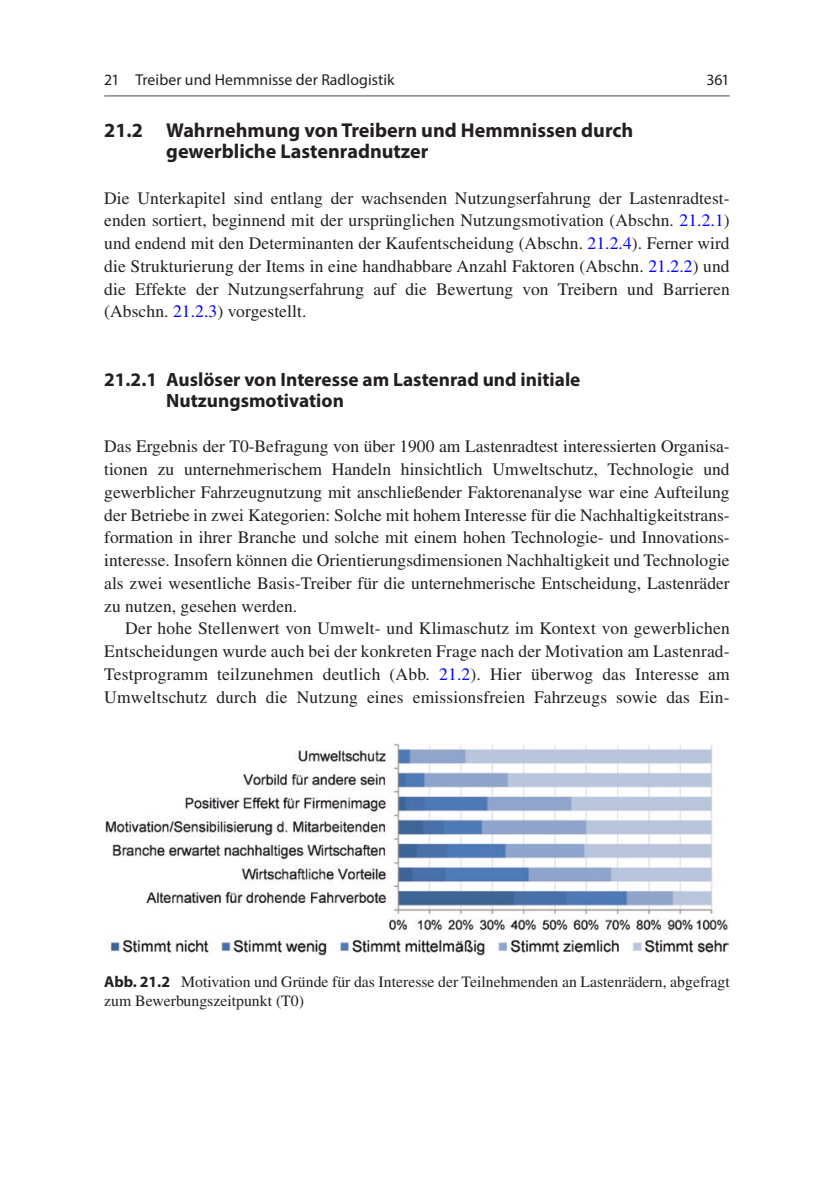
<style>
.page{position:relative;width:834px;height:1191px;background:#fff}
.page>*{position:absolute;margin:0;border:0;box-sizing:border-box;transform-origin:0 0}
.t1{font:700 20.12px/21px "Myriad Pro";color:#231f20}
.t2{font:700 19.25px/21px "Myriad Pro";color:#231f20}
.t3{font:17.5px/22.8px "Times LT Std";letter-spacing:.005em;color:#231f20;text-align:justify}
.t4{font:15.75px/19.2px "Times LT Std";color:#231f20}
.t5{font:15.75px "Myriad Pro";color:#231f20}
.s1{color:#00f}
.s2{font-family:"Myriad Pro";font-weight:700}
</style>
<div class="page">
<img style="left:105px;top:743px;width:623px;height:212px">
<hr style="left:104px;top:95px;width:625px;height:2px;background:#939598">
<p class="t5" style="left:104px;top:70px;width:292px">21 Treiber und Hemmnisse der Radlogistik</p>
<p class="t5" style="left:706px;top:70px;width:25px">361</p>
<p class="t1" style="left:166px;top:119px;width:468px;text-indent:-62px">21.2 Wahrnehmung von Treibern und Hemmnissen durch gewerbliche Lastenradnutzer</p>
<p class="t3" style="left:104px;top:186px;width:627px">Die Unterkapitel sind entlang der wachsenden Nutzungserfahrung der Lastenradtest&shy;enden sortiert, beginnend mit der ursprünglichen Nutzungsmotivation (Abschn. <span class="s1">21.2.1</span>) und endend mit den Determinanten der Kaufentscheidung (Abschn. <span class="s1">21.2.4</span>). Ferner wird die Strukturierung der Items in eine handhabbare Anzahl Faktoren (Abschn. <span class="s1">21.2.2</span>) und die Effekte der Nutzungserfahrung auf die Bewertung von Treibern und Barrieren (Abschn. <span class="s1">21.2.3</span>) vorgestellt.</p>
<p class="t2" style="left:166px;top:368px;width:415px;text-indent:-62px">21.2.1 Auslöser von Interesse am Lastenrad und initiale<br>Nutzungsmotivation</p>
<p class="t3" style="left:104px;top:435px;width:627px">Das Ergebnis der T0-Befragung von über 1900 am Lastenradtest interessierten Organisa&shy;tionen zu unternehmerischem Handeln hinsichtlich Umweltschutz, Technologie und gewerblicher Fahrzeugnutzung mit anschließender Faktorenanalyse war eine Aufteilung der Betriebe in zwei Kategorien: Solche mit hohem Interesse für die Nachhaltigkeitstrans&shy;formation in ihrer Branche und solche mit einem hohen Technologie- und Innovations&shy;interesse. Insofern können die Orientierungsdimensionen Nachhaltigkeit und Technologie als zwei wesentliche Basis-Treiber für die unternehmerische Entscheidung, Lastenräder zu nutzen, gesehen werden.</p>
<p class="t3" style="left:104px;top:617px;width:627px;text-indent:21px">Der hohe Stellenwert von Umwelt- und Klimaschutz im Kontext von gewerblichen Entscheidungen wurde auch bei der konkreten Frage nach der Motivation am Lastenrad-Testprogramm teilzunehmen deutlich (Abb. <span class="s1">21.2</span>). Hier überwog das Interesse am Umweltschutz durch die Nutzung eines emissionsfreien Fahrzeugs sowie das Ein-</p>
<p class="t4" style="left:104px;top:972px;width:627px"><span class="s2">Abb. 21.2</span> Motivation und Gründe für das Interesse der Teilnehmenden an Lastenrädern, abgefragt zum Bewerbungszeitpunkt (T0)</p>
</div>
